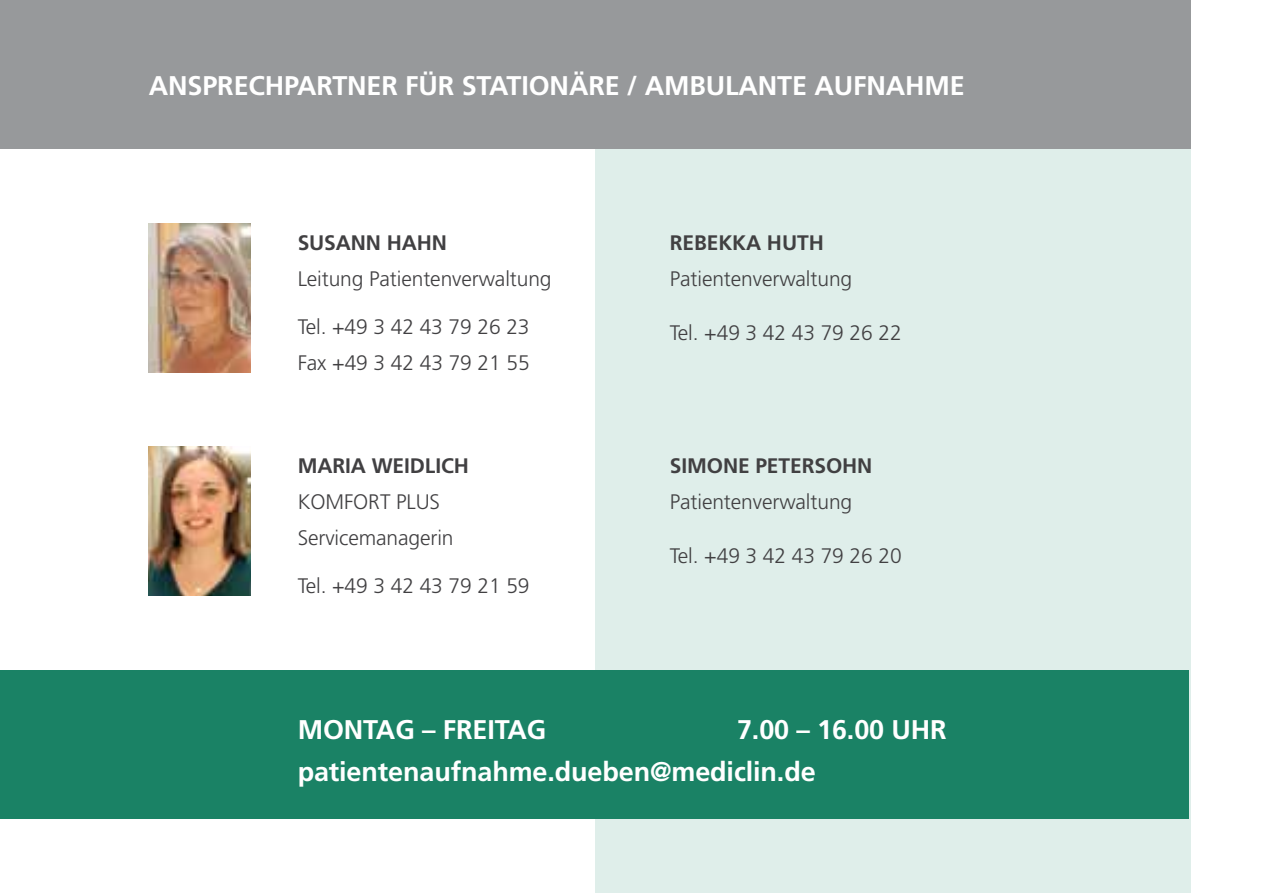
<style>
.page{position:relative;width:1263px;height:893px;background:#fff}
.page>*{position:absolute;margin:0;border:0;box-sizing:border-box;transform-origin:0 0}
.t1{font:700 27px/42px "Frutiger LT Pro";letter-spacing:-.005em;color:#fff}
.t2{font:300 21px/36px "Frutiger LT Pro";letter-spacing:-.005em;color:#414042}
.t3{font:700 21px "Frutiger LT Pro";letter-spacing:-.005em;color:#414042}
.t4{font:300 21px/36px "Frutiger LT Std";letter-spacing:-.005em;color:#414042}
</style>
<div class="page">
<div style="left:595px;top:149px;width:596px;height:744px;background:#dfeeea"></div>
<img style="left:149px;top:446px;width:102px;height:149px">
<div style="left:0;top:0;width:1191px;height:149px;background:#97999b"></div>
<img style="left:149px;top:223px;width:102px;height:149px">
<div style="left:0;top:670px;width:1188px;height:149px;background:#1a8265"></div>
<p class="t1" style="left:149px;top:64px;width:817px">AN SPRECH PARTNER FÜ R STATIONÄRE / AMBULANTE AUFNAH ME</p>
<p class="t3" style="left:298px;top:230px;width:134px">SUSANN HAHN</p>
<p class="t2" style="left:298px;top:260px;width:255px">Leitung Patientenverwaltung</p>
<p class="t2" style="left:298px;top:308px;width:233px">Tel. +49 3 42 43 79 26 23<br>Fax +49 3 42 43 79 21 55</p>
<p class="t3" style="left:298px;top:453px;width:158px">MARIA WEIDLICH</p>
<p class="t4" style="left:298px;top:484px;width:157px">KOMFORT PLUS<br>Servicemanagerin</p>
<p class="t2" style="left:298px;top:568px;width:233px">Tel. +49 3 42 43 79 21 59</p>
<p class="t3" style="left:670px;top:230px;width:152px">REBEKKA H UTH</p>
<p class="t2" style="left:670px;top:260px;width:184px">Patientenverwaltung</p>
<p class="t2" style="left:670px;top:314px;width:233px">Tel. +49 3 42 43 79 26 22</p>
<p class="t3" style="left:670px;top:453px;width:172px">SIMON E PETERSOHN</p>
<p class="t2" style="left:670px;top:484px;width:184px">Patientenverwaltung</p>
<p class="t2" style="left:670px;top:538px;width:233px">Tel. +49 3 42 43 79 26 20</p>
<p class="t1" style="left:298px;top:708px;width:650px;text-indent:439px">7.00 – 16.00 UH R<br>PATIENTENAUFNAHME.DUEBEN@MEDICLIN.DE</p>
<p class="t1" style="left:298px;top:708px;width:22px">MON</p>
<p class="t1" style="left:363px;top:708px;width:185px">TAG – FREITAG</p>
</div>
